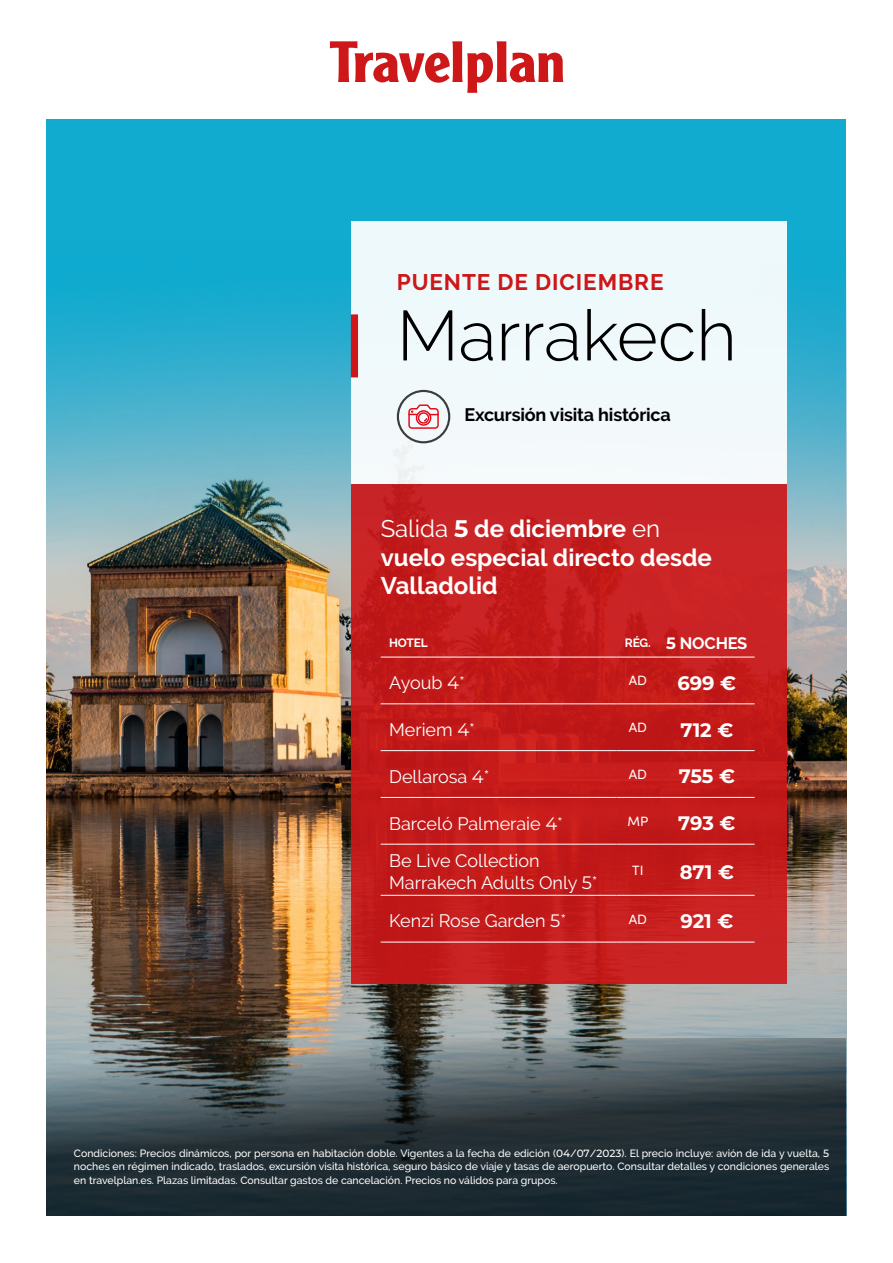
<style>
.page{position:relative;width:893px;height:1263px;background:#fff}
.page>*{position:absolute;margin:0;border:0;box-sizing:border-box;transform-origin:0 0}
.t1{font:300 70.5px "Raleway";color:#000}
.t2{font:700 24px/28.5px "Raleway";color:#fff}
.t3{font:700 22.5px "Raleway";letter-spacing:.04em;color:#cd1719}
.t4{font:700 19.5px "Montserrat";color:#fff}
.t5{font:18px/21.6px "Raleway";color:#fff}
.t6{font:700 18px "Raleway";letter-spacing:-.01em;color:#000}
.t7{font:700 16.5px "Raleway";letter-spacing:-.01em;color:#fff}
.t8{font:13.5px "Sofia Pro";color:#fff}
.t9{font:700 12px "Raleway";letter-spacing:-.01em;color:#fff}
.t10{font:500 10.5px/13.5px "Raleway";color:#fff;text-align:justify}
.s1{font-weight:400}
.s2{font-family:"Montserrat"}
.s3{font-size:12px}
</style>
<div class="page">
<div style="left:47px;top:119px;width:799px;height:1096px;background:#11abcf"></div>
<img style="left:47px;top:306px;width:799px;height:731px">
<svg style="left:47px;top:1037px;width:799px;height:178px;background:#384449"></svg>
<svg style="left:330px;top:41px;width:233px;height:52px"></svg>
<div style="left:351px;top:484px;width:436px;height:499px;background:#c61c1b"></div>
<hr style="left:381px;top:657px;width:236px;height:1px;background:#fff">
<hr style="left:617px;top:657px;width:42px;height:1px;background:#fff">
<hr style="left:659px;top:657px;width:96px;height:1px;background:#fff">
<hr style="left:381px;top:703px;width:236px;height:1px;background:#fff">
<hr style="left:617px;top:703px;width:42px;height:1px;background:#fff">
<hr style="left:659px;top:703px;width:96px;height:1px;background:#fff">
<hr style="left:381px;top:750px;width:236px;height:1px;background:#fff">
<hr style="left:617px;top:750px;width:42px;height:1px;background:#fff">
<hr style="left:659px;top:750px;width:96px;height:1px;background:#fff">
<hr style="left:381px;top:797px;width:236px;height:1px;background:#fff">
<hr style="left:617px;top:797px;width:42px;height:1px;background:#fff">
<hr style="left:659px;top:797px;width:96px;height:1px;background:#fff">
<hr style="left:381px;top:844px;width:236px;height:1px;background:#fff">
<hr style="left:617px;top:844px;width:42px;height:1px;background:#fff">
<hr style="left:659px;top:844px;width:96px;height:1px;background:#fff">
<hr style="left:381px;top:895px;width:236px;height:1px;background:#fff">
<hr style="left:617px;top:895px;width:42px;height:1px;background:#fff">
<hr style="left:659px;top:895px;width:96px;height:1px;background:#fff">
<hr style="left:381px;top:942px;width:236px;height:1px;background:#fff">
<hr style="left:617px;top:942px;width:42px;height:1px;background:#fff">
<hr style="left:659px;top:942px;width:96px;height:1px;background:#fff">
<div style="left:351px;top:222px;width:436px;height:262px;background:#f0f9fb"></div>
<div style="left:351px;top:314px;width:7px;height:63px;background:#cd1719"></div>
<svg style="left:397px;top:390px;width:53px;height:53px"></svg>
<h3 class="t3" style="left:397px;top:269px;width:268px">PUENTE DE DICIEMBRE</h3>
<h1 class="t1" style="left:397px;top:294px;width:342px">Marrakech</h1>
<h3 class="t6" style="left:464px;top:404px;width:208px">Excursión visita histórica</h3>
<h2 class="t2" style="left:381px;top:514px;width:333px"><span class="s1">Salida</span> <span class="s2">5</span> de diciembre <span class="s1">en </span>vuelo especial directo desde<br>Valladolid</h2>
<p class="t9" style="left:389px;top:636px;width:40px">HOTEL</p>
<h3 class="t7" style="left:625px;top:634px;width:124px"><span class="s3">RÉG.</span> <span class="s2">5</span> NOCHES</h3>
<h3 class="t5" style="left:389px;top:672px;width:77px">Ayoub <span class="s2">4</span>*</h3>
<p class="t8" style="left:629px;top:671px;width:20px">AD</p>
<h3 class="t4" style="left:677px;top:669px;width:60px">699 €</h3>
<h3 class="t5" style="left:389px;top:719px;width:87px">Meriem <span class="s2">4</span>*</h3>
<p class="t8" style="left:629px;top:717px;width:20px">AD</p>
<h3 class="t4" style="left:680px;top:716px;width:54px">712 €</h3>
<h3 class="t5" style="left:389px;top:765px;width:102px">Dellarosa <span class="s2">4</span>*</h3>
<p class="t8" style="left:629px;top:764px;width:20px">AD</p>
<h3 class="t4" style="left:679px;top:762px;width:58px">755 €</h3>
<h3 class="t5" style="left:389px;top:812px;width:175px">Barceló Palmeraie <span class="s2">4</span>*</h3>
<p class="t8" style="left:628px;top:811px;width:22px">MP</p>
<h3 class="t4" style="left:678px;top:809px;width:59px">793 €</h3>
<h3 class="t5" style="left:389px;top:850px;width:210px">Be Live Collection<br>Marrakech Adults Only <span class="s2">5</span>*</h3>
<p class="t8" style="left:632px;top:860px;width:13px">TI</p>
<h3 class="t4" style="left:680px;top:858px;width:56px">871 €</h3>
<h3 class="t5" style="left:389px;top:910px;width:179px">Kenzi Rose Garden <span class="s2">5</span>*</h3>
<p class="t8" style="left:629px;top:909px;width:20px">AD</p>
<h3 class="t4" style="left:680px;top:907px;width:54px">921 €</h3>
<p class="t10" style="left:74px;top:1146px;width:757px">Condiciones: Precios dinámicos, por persona en habitación doble. Vigentes a la fecha de edición (<span class="s2">04</span>/<span class="s2">07</span>/<span class="s2">2023</span>). El precio incluye: avión de ida y vuelta, <span class="s2">5 </span>noches en régimen indicado, traslados, excursión visita histórica, seguro básico de viaje y tasas de aeropuerto. Consultar detalles y condiciones generales en travelplan.es. Plazas limitadas. Consultar gastos de cancelación. Precios no válidos para grupos.</p>
</div>
